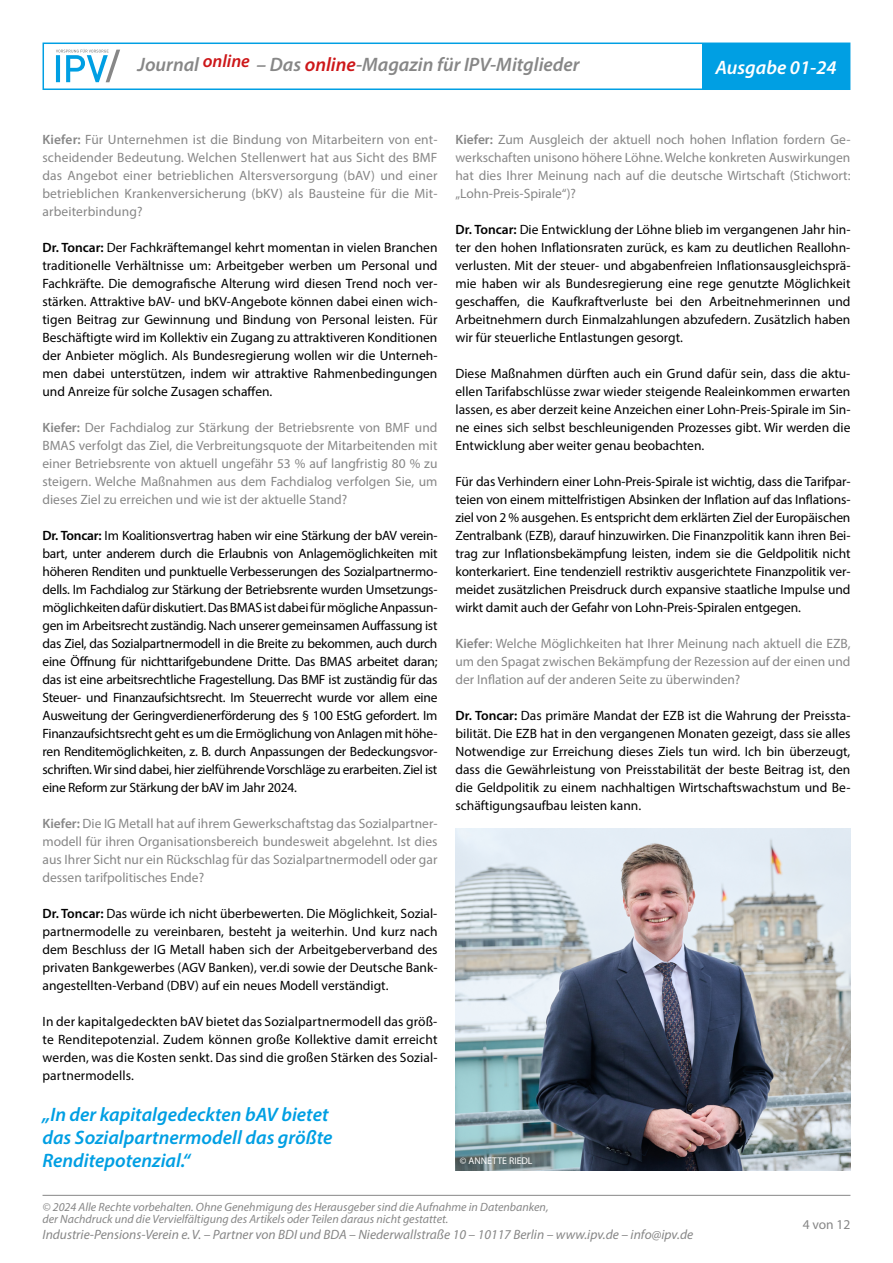
<style>
.page{position:relative;width:893px;height:1263px;background:#fff}
.page>*{position:absolute;margin:0;border:0;box-sizing:border-box;transform-origin:0 0}
.t1{font:italic 600 19.5px/23.4px "Myriad Pro";color:#009fe3}
.t2{font:italic 600 19.5px "Myriad Pro";color:#878787}
.t3{font:italic 600 19.5px "Myriad Pro";color:#fff}
.t4{font:13.5px/18px "Myriad Pro";color:#000;text-align:justify}
.t5{font:13.5px/18px "Myriad Pro";color:#878787;text-align:justify}
.t6{font:italic 13.5px "Myriad Pro";color:#878787}
.t7{font:italic 12px/12px "Myriad Pro";color:#878787}
.t8{font:9.75px "Myriad Pro";color:#fff}
.s1{color:#cd1719}
.s2{font-weight:600}
</style>
<div class="page">
<div style="left:43px;top:43px;width:807px;height:47px;border:2px solid #009fe3"></div>
<div style="left:702px;top:44px;width:148px;height:45px;background:#009fe3"></div>
<hr style="left:43px;top:1195px;width:807px;height:1px;background:#878787">
<svg style="left:56px;top:49px;width:64px;height:33px"></svg>
<img style="left:455px;top:828px;width:395px;height:342px">
<h1 class="t2" style="left:138px;top:52px;width:444px">Journal <sup>online</sup> – Das <span class="s1">online</span>-Magazin für IPV-Mitglieder</h1>
<h1 class="t3" style="left:715px;top:55px;width:123px">Ausgabe 01-24</h1>
<p class="t5" style="left:43px;top:130px;width:396px"><span class="s2">Kiefer:</span> Für Unternehmen ist die Bindung von Mitarbeitern von ent&shy;scheidender Bedeutung. Welchen Stellenwert hat aus Sicht des BMF das Angebot einer betrieblichen Altersversorgung (bAV) und einer betrieblichen Krankenversicherung (bKV) als Bausteine für die Mit&shy;arbeiterbindung?</p>
<p class="t4" style="left:43px;top:238px;width:396px"><span class="s2">Dr. Toncar:</span> Der Fachkräftemangel kehrt momentan in vielen Branchen traditionelle Verhältnisse um: Arbeitgeber werben um Personal und Fachkräfte. Die demografische Alterung wird diesen Trend noch ver&shy;stärken. Attraktive bAV- und bKV-Angebote können dabei einen wich&shy;tigen Beitrag zur Gewinnung und Bindung von Personal leisten. Für Beschäftigte wird im Kollektiv ein Zugang zu attraktiveren Konditionen der Anbieter möglich. Als Bundesregierung wollen wir die Unterneh&shy;men dabei unterstützen, indem wir attraktive Rahmenbedingungen und Anreize für solche Zusagen schaffen.</p>
<p class="t5" style="left:43px;top:418px;width:396px"><span class="s2">Kiefer:</span> Der Fachdialog zur Stärkung der Betriebsrente von BMF und BMAS verfolgt das Ziel, die Verbreitungsquote der Mitarbeitenden mit einer Betriebsrente von aktuell ungefähr 53 % auf langfristig 80 % zu steigern. Welche Maßnahmen aus dem Fachdialog verfolgen Sie, um dieses Ziel zu erreichen und wie ist der aktuelle Stand?</p>
<p class="t4" style="left:43px;top:526px;width:396px"><span class="s2">Dr. Toncar:</span> Im Koalitionsvertrag haben wir eine Stärkung der bAV verein&shy;bart, unter anderem durch die Erlaubnis von Anlagemöglichkeiten mit höheren Renditen und punktuelle Verbesserungen des Sozialpartnermo&shy;dells. Im Fachdialog zur Stärkung der Betriebsrente wurden Umsetzungs&shy;möglichkeiten dafür diskutiert. Das BMAS ist dabei für mögliche Anpassun&shy;gen im Arbeitsrecht zuständig. Nach unserer gemeinsamen Auffassung ist das Ziel, das Sozialpartnermodell in die Breite zu bekommen, auch durch eine Öffnung für nichttarifgebundene Dritte. Das BMAS arbeitet daran; das ist eine arbeitsrechtliche Fragestellung. Das BMF ist zuständig für das Steuer- und Finanzaufsichtsrecht. Im Steuerrecht wurde vor allem eine Ausweitung der Geringverdienerförderung des § 100 EStG gefordert. Im Finanzaufsichtsrecht geht es um die Ermöglichung von Anlagen mit höhe&shy;ren Renditemöglichkeiten, z. B. durch Anpassungen der Bedeckungsvor&shy;schriften. Wir sind dabei, hier zielführende Vorschläge zu erarbeiten. Ziel ist eine Reform zur Stärkung der bAV im Jahr 2024.</p>
<p class="t5" style="left:43px;top:814px;width:396px"><span class="s2">Kiefer:</span> Die IG Metall hat auf ihrem Gewerkschaftstag das Sozialpartner&shy;modell für ihren Organisationsbereich bundesweit abgelehnt. Ist dies aus Ihrer Sicht nur ein Rückschlag für das Sozialpartnermodell oder gar dessen tarifpolitisches Ende?</p>
<p class="t4" style="left:43px;top:904px;width:396px"><span class="s2">Dr. Toncar:</span> Das würde ich nicht überbewerten. Die Möglichkeit, Sozial&shy;partnermodelle zu vereinbaren, besteht ja weiterhin. Und kurz nach dem Beschluss der IG Metall haben sich der Arbeitgeberverband des privaten Bankgewerbes (AGV Banken), ver.di sowie der Deutsche Bank&shy;angestellten-Verband (DBV) auf ein neues Modell verständigt.</p>
<p class="t4" style="left:43px;top:1012px;width:396px">In der kapitalgedeckten bAV bietet das Sozialpartnermodell das größ&shy;te Renditepotenzial. Zudem können große Kollektive damit erreicht werden, was die Kosten senkt. Das sind die großen Stärken des Sozial&shy;partnermodells.</p>
<h1 class="t1" style="left:43px;top:1102px;width:291px">„In der kapitalgedeckten bAV bietet das Sozialpartnermodell das größte<br>Renditepotenzial.“</h1>
<p class="t5" style="left:455px;top:130px;width:396px"><span class="s2">Kiefer:</span> Zum Ausgleich der aktuell noch hohen Inflation fordern Ge&shy;werkschaften unisono höhere Löhne. Welche konkreten Auswirkungen hat dies Ihrer Meinung nach auf die deutsche Wirtschaft (Stichwort: „Lohn-Preis-Spirale“)?</p>
<p class="t4" style="left:455px;top:220px;width:396px"><span class="s2">Dr. Toncar:</span> Die Entwicklung der Löhne blieb im vergangenen Jahr hin&shy;ter den hohen Inflationsraten zurück, es kam zu deutlichen Reallohn&shy;verlusten. Mit der steuer- und abgabenfreien Inflationsausgleichsprä&shy;mie haben wir als Bundesregierung eine rege genutzte Möglichkeit geschaffen, die Kaufkraftverluste bei den Arbeitnehmerinnen und Arbeitnehmern durch Einmalzahlungen abzufedern. Zusätzlich haben wir für steuerliche Entlastungen gesorgt.</p>
<p class="t4" style="left:455px;top:364px;width:396px">Diese Maßnahmen dürften auch ein Grund dafür sein, dass die aktu&shy;ellen Tarifabschlüsse zwar wieder steigende Realeinkommen erwarten lassen, es aber derzeit keine Anzeichen einer Lohn-Preis-Spirale im Sin&shy;ne eines sich selbst beschleunigenden Prozesses gibt. Wir werden die Entwicklung aber weiter genau beobachten.</p>
<p class="t4" style="left:455px;top:472px;width:396px">Für das Verhindern einer Lohn-Preis-Spirale ist wichtig, dass die Tarifpar&shy;teien von einem mittelfristigen Absinken der Inflation auf das Inflations&shy;ziel von 2 % ausgehen. Es entspricht dem erklärten Ziel der Europäischen Zentralbank (EZB), darauf hinzuwirken. Die Finanzpolitik kann ihren Bei&shy;trag zur Inflationsbekämpfung leisten, indem sie die Geldpolitik nicht konterkariert. Eine tendenziell restriktiv ausgerichtete Finanzpolitik ver&shy;meidet zusätzlichen Preisdruck durch expansive staatliche Impulse und wirkt damit auch der Gefahr von Lohn-Preis-Spiralen entgegen.</p>
<p class="t5" style="left:455px;top:634px;width:396px"><span class="s2">Kiefer</span>: Welche Möglichkeiten hat Ihrer Meinung nach aktuell die EZB, um den Spagat zwischen Bekämpfung der Rezession auf der einen und der Inflation auf der anderen Seite zu überwinden?</p>
<p class="t4" style="left:455px;top:706px;width:396px"><span class="s2">Dr. Toncar:</span> Das primäre Mandat der EZB ist die Wahrung der Preissta&shy;bilität. Die EZB hat in den vergangenen Monaten gezeigt, dass sie alles Notwendige zur Erreichung dieses Ziels tun wird. Ich bin überzeugt, dass die Gewährleistung von Preisstabilität der beste Beitrag ist, den die Geldpolitik zu einem nachhaltigen Wirtschaftswachstum und Be&shy;schäftigungsaufbau leisten kann.</p>
<p class="t8" style="left:460px;top:1155px;width:74px">© ANNETTE RIEDL</p>
<p class="t7" style="left:43px;top:1200px;width:507px">© 2024 Alle Rechte vorbehalten. Ohne Genehmigung des Herausgeber sind die Aufnahme in Datenbanken, der Nachdruck und die Vervielfältigung des Artikels oder Teilen daraus nicht gestattet.</p>
<p class="t6" style="left:43px;top:1226px;width:652px">Industrie-Pensions-Verein e.V. – Partner von BDI und BDA – Niederwallstraße 10 – 10117 Berlin – www.ipv.de – info@ipv.de</p>
<p class="t5" style="left:803px;top:1215px;width:49px">4 von 12</p>
</div>
